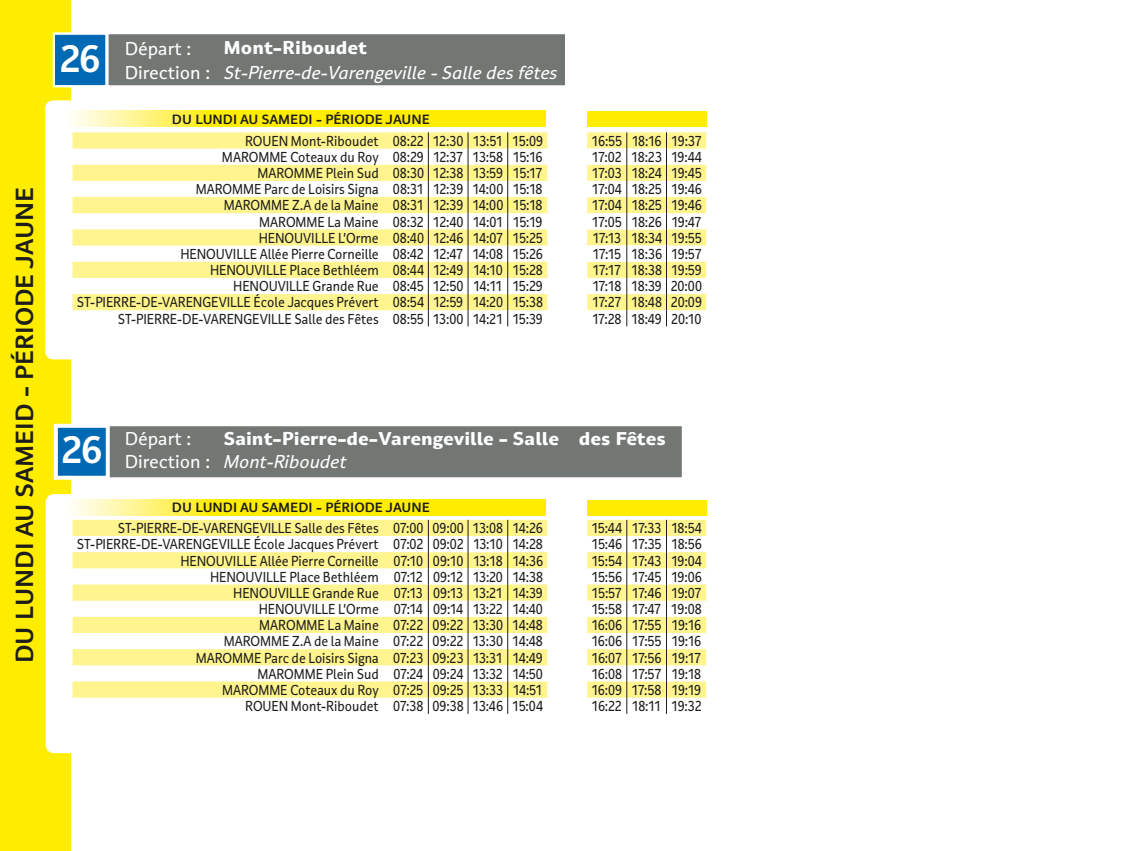
<style>
.page{position:relative;width:1134px;height:851px;background:#fff}
.page>*{position:absolute;margin:0;border:0;box-sizing:border-box;transform-origin:0 0}
.t1{font:700 37px "Achemine";color:#fff}
.t2{font:700 24px "Achemine";color:#1d1d1b}
.t3{font:800 18px "Achemine";color:#fff}
.t4{font:italic 18px "Achemine";color:#fff}
.t5{font:18px "Achemine";color:#fff}
.t6{font:14px/16.2px "Achemine";letter-spacing:-.005em;color:#1d1d1b;text-align:right;scale:.9 1}
.t7{font:14px "Achemine";letter-spacing:-.035em;color:#1d1d1b;scale:.9 1}
.t8{font:14px "Achemine";letter-spacing:-.025em;color:#1d1d1b;scale:.9 1}
.t9{font:14px "Achemine";letter-spacing:-.03em;color:#1d1d1b;scale:.9 1}
.t10{font:700 13px "Achemine";color:#1d1d1b}
</style>
<div class="page">
<div style="left:0;top:0;width:71px;height:850px;background:#ffed00"></div>
<div style="left:49px;top:104px;width:1057px;height:251px;background:#fff;border-radius:4px"></div>
<div style="left:45px;top:100px;width:1065px;height:259px;border:8px solid #fff;border-radius:4px"></div>
<div style="left:50px;top:498px;width:1056px;height:251px;background:#fff;border-radius:4px"></div>
<div style="left:46px;top:494px;width:1064px;height:259px;border:8px solid #fff;border-radius:4px"></div>
<div style="left:587px;top:499px;width:119px;height:16px;background:#ffed00"></div>
<svg style="left:72px;top:111px;width:474px;height:16px;background:#ffef27"></svg>
<svg style="left:62px;top:499px;width:484px;height:16px;background:#ffef2b"></svg>
<svg style="left:73px;top:519px;width:316px;height:114px"></svg>
<svg style="left:73px;top:649px;width:316px;height:48px"></svg>
<svg style="left:73px;top:132px;width:316px;height:113px"></svg>
<svg style="left:73px;top:262px;width:316px;height:48px"></svg>
<svg style="left:389px;top:132px;width:317px;height:178px"></svg>
<svg style="left:428px;top:132px;width:1px;height:194px"></svg>
<svg style="left:468px;top:132px;width:1px;height:194px"></svg>
<svg style="left:507px;top:132px;width:1px;height:194px"></svg>
<svg style="left:587px;top:132px;width:80px;height:194px"></svg>
<svg style="left:389px;top:519px;width:317px;height:178px"></svg>
<svg style="left:666px;top:519px;width:1px;height:194px"></svg>
<svg style="left:428px;top:519px;width:80px;height:194px"></svg>
<svg style="left:626px;top:519px;width:1px;height:194px"></svg>
<div style="left:110px;top:426px;width:572px;height:52px;background:#737774"></div>
<div style="left:108px;top:34px;width:457px;height:52px;background:#737774"></div>
<div style="left:56px;top:35px;width:49px;height:50px;background:#0069b4"></div>
<div style="left:53px;top:32px;width:55px;height:55px;border:2px solid #fff"></div>
<div style="left:57px;top:427px;width:49px;height:49px;background:#0069b4"></div>
<div style="left:54px;top:424px;width:56px;height:55px;border:4px solid #fff"></div>
<div style="left:587px;top:111px;width:119px;height:16px;background:#ffed00"></div>
<h2 class="t2" style="left:10px;top:663px;width:478px;rotate:-90deg">DU LUNDI AU SAMEID - PÉRIODE JAUNE</h2>
<h1 class="t1" style="left:60px;top:37px;width:42px">26</h1>
<p class="t5" style="left:125px;top:38px;width:68px">Départ :</p>
<p class="t5" style="left:125px;top:62px;width:87px">Direction :</p>
<p class="t3" style="left:223px;top:37px;width:145px">Mont-Riboudet</p>
<p class="t4" style="left:223px;top:62px;width:335px">St-Pierre-de-Varengeville - Salle des fêtes</p>
<p class="t10" style="left:172px;top:111px;width:259px">DU LUNDI AU SAMEDI - PÉRIODE JAUNE</p>
<p class="t6" style="left:77px;top:133px;width:337px">ROUEN Mont-Riboudet<br>MAROMME Coteaux du Roy<br>MAROMME Plein Sud<br>MAROMME Parc de Loisirs Signa<br>MAROMME Z.A de la Maine<br>MAROMME La Maine<br>HENOUVILLE L'Orme<br>HENOUVILLE Allée Pierre Corneille<br>HENOUVILLE Place Bethléem<br>HENOUVILLE Grande Rue<br>ST-PIERRE-DE-VARENGEVILLE École Jacques Prévert<br>ST-PIERRE-DE-VARENGEVILLE Salle des Fêtes</p>
<p class="t8" style="left:393px;top:132px;width:168px">08:22 12:30 13:51 15:09</p>
<p class="t7" style="left:592px;top:132px;width:124px">16:55 18:16 19:37</p>
<p class="t9" style="left:393px;top:149px;width:168px">08:29 12:37 13:58 15:16</p>
<p class="t8" style="left:592px;top:149px;width:124px">17:02 18:23 19:44</p>
<p class="t8" style="left:393px;top:165px;width:168px">08:30 12:38 13:59 15:17</p>
<p class="t8" style="left:592px;top:165px;width:124px">17:03 18:24 19:45</p>
<p class="t9" style="left:393px;top:181px;width:168px">08:31 12:39 14:00 15:18</p>
<p class="t8" style="left:592px;top:181px;width:124px">17:04 18:25 19:46</p>
<p class="t9" style="left:393px;top:197px;width:168px">08:31 12:39 14:00 15:18</p>
<p class="t8" style="left:592px;top:197px;width:124px">17:04 18:25 19:46</p>
<p class="t9" style="left:393px;top:213px;width:168px">08:32 12:40 14:01 15:19</p>
<p class="t9" style="left:592px;top:213px;width:123px">17:05 18:26 19:47</p>
<p class="t6" style="left:393px;top:229px;width:168px">08:40 12:46 14:07 15:25</p>
<p class="t7" style="left:592px;top:229px;width:123px">17:13 18:34 19:55</p>
<p class="t8" style="left:393px;top:246px;width:168px">08:42 12:47 14:08 15:26</p>
<p class="t7" style="left:592px;top:246px;width:123px">17:15 18:36 19:57</p>
<p class="t6" style="left:393px;top:262px;width:168px">08:44 12:49 14:10 15:28</p>
<p class="t7" style="left:592px;top:262px;width:123px">17:17 18:38 19:59</p>
<p class="t8" style="left:393px;top:278px;width:168px">08:45 12:50 14:11 15:29</p>
<p class="t8" style="left:592px;top:278px;width:123px">17:18 18:39 20:00</p>
<p class="t6" style="left:393px;top:294px;width:168px">08:54 12:59 14:20 15:38</p>
<p class="t6" style="left:592px;top:294px;width:124px">17:27 18:48 20:09</p>
<p class="t6" style="left:393px;top:310px;width:168px">08:55 13:00 14:21 15:39</p>
<p class="t6" style="left:592px;top:310px;width:123px">17:28 18:49 20:10</p>
<h1 class="t1" style="left:62px;top:428px;width:42px">26</h1>
<p class="t5" style="left:125px;top:428px;width:68px">Départ :</p>
<p class="t5" style="left:125px;top:450px;width:87px">Direction :</p>
<p class="t3" style="left:223px;top:427px;width:444px">Saint-Pierre-de-Varengeville - Salle des Fêtes</p>
<p class="t4" style="left:223px;top:450px;width:124px">Mont-Riboudet</p>
<p class="t10" style="left:172px;top:500px;width:259px">DU LUNDI AU SAMEDI - PÉRIODE JAUNE</p>
<p class="t6" style="left:77px;top:520px;width:337px">ST-PIERRE-DE-VARENGEVILLE Salle des Fêtes<br>ST-PIERRE-DE-VARENGEVILLE École Jacques Prévert<br>HENOUVILLE Allée Pierre Corneille<br>HENOUVILLE Place Bethléem<br>HENOUVILLE Grande Rue<br>HENOUVILLE L'Orme<br>MAROMME La Maine<br>MAROMME Z.A de la Maine<br>MAROMME Parc de Loisirs Signa<br>MAROMME Plein Sud<br>MAROMME Coteaux du Roy<br>ROUEN Mont-Riboudet</p>
<p class="t6" style="left:393px;top:520px;width:168px">07:00 09:00 13:08 14:26</p>
<p class="t6" style="left:591px;top:520px;width:124px">15:44 17:33 18:54</p>
<p class="t6" style="left:393px;top:536px;width:168px">07:02 09:02 13:10 14:28</p>
<p class="t8" style="left:591px;top:536px;width:124px">15:46 17:35 18:56</p>
<p class="t9" style="left:394px;top:552px;width:167px">07:10 09:10 13:18 14:36</p>
<p class="t6" style="left:591px;top:552px;width:124px">15:54 17:43 19:04</p>
<p class="t7" style="left:394px;top:568px;width:167px">07:12 09:12 13:20 14:38</p>
<p class="t6" style="left:591px;top:568px;width:124px">15:56 17:45 19:06</p>
<p class="t7" style="left:394px;top:584px;width:167px">07:13 09:13 13:21 14:39</p>
<p class="t9" style="left:592px;top:584px;width:124px">15:57 17:46 19:07</p>
<p class="t7" style="left:394px;top:600px;width:167px">07:14 09:14 13:22 14:40</p>
<p class="t9" style="left:591px;top:600px;width:124px">15:58 17:47 19:08</p>
<p class="t6" style="left:393px;top:617px;width:168px">07:22 09:22 13:30 14:48</p>
<p class="t7" style="left:591px;top:617px;width:124px">16:06 17:55 19:16</p>
<p class="t6" style="left:393px;top:633px;width:168px">07:22 09:22 13:30 14:48</p>
<p class="t7" style="left:591px;top:633px;width:124px">16:06 17:55 19:16</p>
<p class="t6" style="left:393px;top:649px;width:168px">07:23 09:23 13:31 14:49</p>
<p class="t7" style="left:591px;top:649px;width:123px">16:07 17:56 19:17</p>
<p class="t6" style="left:393px;top:665px;width:168px">07:24 09:24 13:32 14:50</p>
<p class="t7" style="left:591px;top:665px;width:124px">16:08 17:57 19:18</p>
<p class="t6" style="left:393px;top:681px;width:167px">07:25 09:25 13:33 14:51</p>
<p class="t7" style="left:591px;top:681px;width:124px">16:09 17:58 19:19</p>
<p class="t6" style="left:393px;top:697px;width:168px">07:38 09:38 13:46 15:04</p>
<p class="t7" style="left:591px;top:697px;width:124px">16:22 18:11 19:32</p>
</div>
